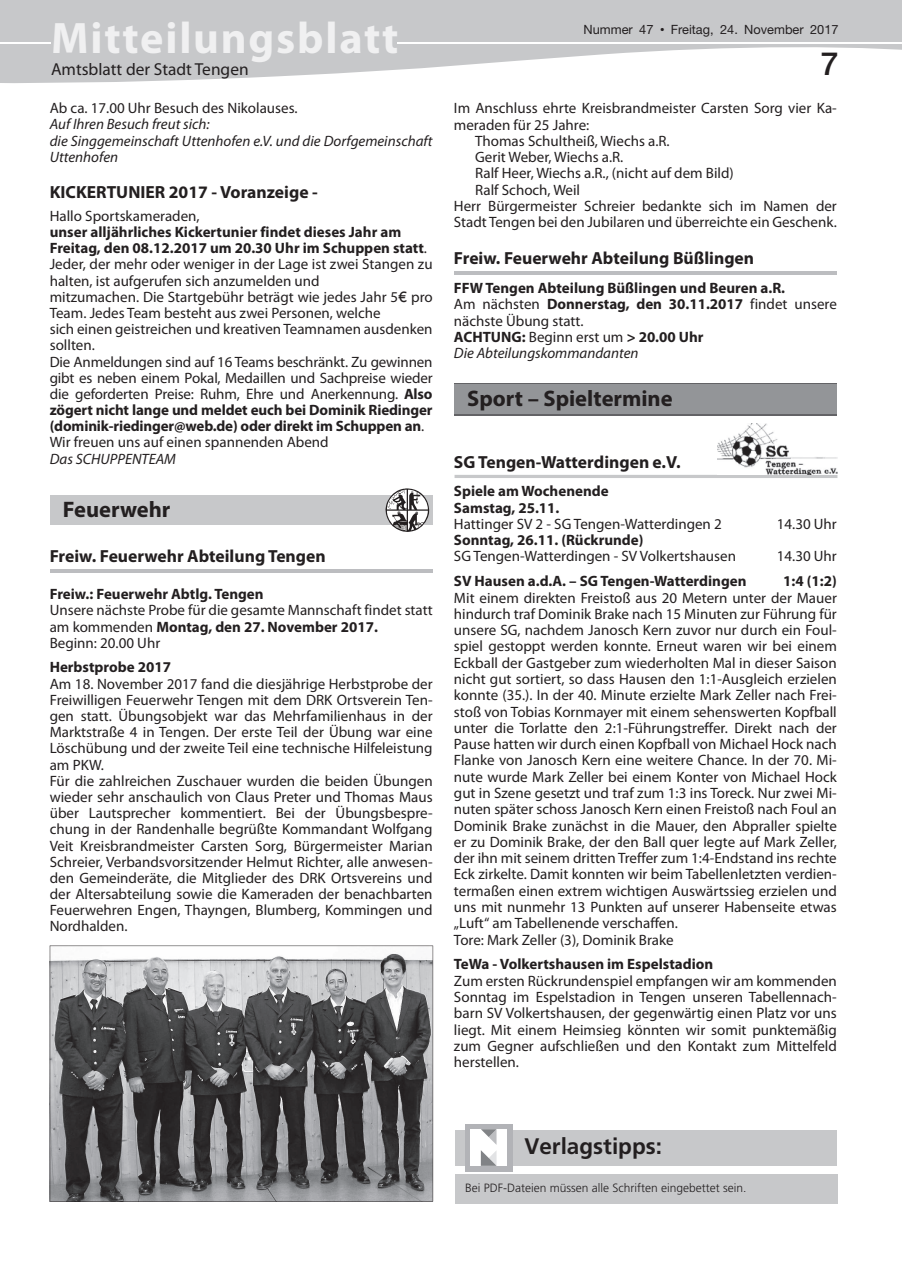
<style>
.page{position:relative;width:902px;height:1280px;background:#fff}
.page>*{position:absolute;margin:0;border:0;box-sizing:border-box;transform-origin:0 0}
.t1{font:700 44.25px "Myriad Pro";letter-spacing:.04em;color:#f0f0f1}
.t2{font:500 31.95px "Helvetica Neue";color:#231f20}
.t3{font:700 22.5px "Myriad Pro";color:#231f20}
.t4{font:700 22.5px "Frutiger";color:#231f20}
.t5{font:700 17.55px "Myriad Pro";color:#231f20}
.t6{font:17.4px "Myriad Pro";color:#231f20}
.t7{font:15px/16.2px "Myriad Pro";color:#231f20}
.t8{font:700 15px/16.4px "Myriad Pro";color:#231f20}
.t9{font:italic 15px/16.2px "Myriad Pro";color:#231f20}
.t10{font:12.75px "Helvetica Neue";color:#231f20}
.t11{font:300 12px "Frutiger";color:#231f20}
.s1{font-size:12.9px}
.s2{font-family:"M Twentieth Century";font-weight:500}
.s3{font-weight:700}
.s4{font-family:"Gill Sans"}
.s5{font-weight:400}
.s6{font-weight:400;font-style:italic}
</style>
<div class="page">
<svg style="left:1px;top:0;width:900px;height:83px;fill:#c7c8ca"></svg>
<svg style="left:0;top:0;width:1px;height:83px"></svg>
<div style="left:53px;top:22px;width:344px;height:40px;background:#c7c8ca"></div>
<hr style="left:0;top:42px;width:51px;height:1px;background:#fff">
<hr style="left:397px;top:42px;width:504px;height:1px;background:#fff">
<hr style="left:50px;top:569px;width:382px;height:3px;background:#bcbdc0">
<div style="left:50px;top:495px;width:382px;height:30px;background:#c7c8ca"></div>
<svg style="left:385px;top:488px;width:45px;height:44px"></svg>
<svg style="left:50px;top:946px;width:383px;height:255px;background:#727274"></svg>
<hr style="left:454px;top:271px;width:382px;height:3px;background:#bcbdc0">
<div style="left:454px;top:383px;width:382px;height:32px;background:#939598"></div>
<hr style="left:454px;top:475px;width:383px;height:3px;background:#c7c8ca">
<img style="left:717px;top:424px;width:120px;height:51px">
<div style="left:455px;top:1130px;width:381px;height:35px;background:#c7c8ca"></div>
<div style="left:465px;top:1124px;width:47px;height:47px;background:#b2b3b7"></div>
<div style="left:470px;top:1129px;width:37px;height:37px;background:#fff"></div>
<svg style="left:481px;top:1129px;width:15px;height:37px"></svg>
<div style="left:455px;top:1174px;width:382px;height:29px;background:#c7c8ca"></div>
<h1 class="t1" style="left:51px;top:9px;width:349px">Mitteilungsblatt</h1>
<p class="t10" style="left:583px;top:22px;width:256px">Nummer <span class="s1">47</span> <span class="s2">•</span> Freitag, 24. November 2017</p>
<p class="t6" style="left:51px;top:59px;width:199px">Amtsblatt der Stadt Tengen</p>
<h2 class="t2" style="left:820px;top:45px;width:19px">7</h2>
<p class="t7" style="left:50px;top:100px;width:249px">Ab ca. 17.00 Uhr Besuch des Nikolauses.</p>
<p class="t9" style="left:50px;top:116px;width:384px">Auf Ihren Besuch freut sich:<br>die Singgemeinschaft Uttenhofen e.V. und die Dorfgemeinschaft<br>Uttenhofen</p>
<p class="t5" style="left:50px;top:181px;width:269px">KICKERTUNIER 2017 - Voranzeige -</p>
<p class="t7" style="left:50px;top:207px;width:151px">Hallo Sportskameraden,</p>
<p class="t7" style="left:50px;top:224px;width:384px"><span class="s3">unser alljährliches Kickertunier findet dieses Jahr am Freitag, den 08.12.2017 um 20.30 Uhr im Schuppen statt</span>.<br>Jeder, der mehr oder weniger in der Lage ist zwei Stangen zu halten, ist aufgerufen sich anzumelden und<br>mitzumachen. Die Startgebühr beträgt wie jedes Jahr 5<span class="s4">€</span> pro Team. Jedes Team besteht aus zwei Personen, welche<br>sich einen geistreichen und kreativen Teamnamen ausdenken sollten.<br>Die Anmeldungen sind auf 16 Teams beschränkt. Zu gewinnen gibt es neben einem Pokal, Medaillen und Sachpreise wieder die geforderten Preise: Ruhm, Ehre und Anerkennung. <span class="s3">Also zögert nicht lange und meldet euch bei Dominik Riedinger (dominik-riedinger@web.de) oder direkt im Schuppen an</span>.<br>Wir freuen uns auf einen spannenden Abend</p>
<p class="t9" style="left:50px;top:450px;width:128px">Das SCHUPPENTEAM</p>
<h3 class="t3" style="left:63px;top:495px;width:109px">Feuerwehr</h3>
<p class="t5" style="left:50px;top:544px;width:277px">Freiw. Feuerwehr Abteilung Tengen</p>
<p class="t8" style="left:50px;top:585px;width:215px">Freiw.: Feuerwehr Abtlg. Tengen</p>
<p class="t7" style="left:50px;top:602px;width:384px">Unsere nächste Probe für die gesamte Mannschaft findet statt am kommenden <span class="s3">Montag, den 27. November 2017.<br></span>Beginn: 20.00 Uhr</p>
<p class="t8" style="left:50px;top:659px;width:123px">Herbstprobe 2017</p>
<p class="t7" style="left:50px;top:675px;width:384px">Am 18. November 2017 fand die diesjährige Herbstprobe der Freiwilligen Feuerwehr Tengen mit dem DRK Ortsverein Ten&shy;gen statt. Übungsobjekt war das Mehrfamilienhaus in der Marktstraße 4 in Tengen. Der erste Teil der Übung war eine Löschübung und der zweite Teil eine technische Hilfeleistung am PKW.<br>Für die zahlreichen Zuschauer wurden die beiden Übungen wieder sehr anschaulich von Claus Preter und Thomas Maus über Lautsprecher kommentiert. Bei der Übungsbespre&shy;chung in der Randenhalle begrüßte Kommandant Wolfgang Veit Kreisbrandmeister Carsten Sorg, Bürgermeister Marian Schreier, Verbandsvorsitzender Helmut Richter, alle anwesen&shy;den Gemeinderäte, die Mitglieder des DRK Ortsvereins und der Altersabteilung sowie die Kameraden der benachbarten Feuerwehren Engen, Thayngen, Blumberg, Kommingen und Nordhalden.</p>
<p class="t7" style="left:454px;top:100px;width:384px">Im Anschluss ehrte Kreisbrandmeister Carsten Sorg vier Ka-</p>
<p class="t7" style="left:454px;top:116px;width:137px">meraden für 25 Jahre:</p>
<p class="t7" style="left:475px;top:133px;width:196px">Thomas Schultheiß, Wiechs a.R.</p>
<p class="t7" style="left:475px;top:149px;width:150px">Gerit Weber, Wiechs a.R.</p>
<p class="t7" style="left:475px;top:165px;width:260px">Ralf Heer, Wiechs a.R., (nicht auf dem Bild)</p>
<p class="t7" style="left:475px;top:181px;width:106px">Ralf Schoch, Weil</p>
<p class="t7" style="left:454px;top:198px;width:384px">Herr Bürgermeister Schreier bedankte sich im Namen der</p>
<p class="t7" style="left:454px;top:214px;width:384px">Stadt Tengen bei den Jubilaren und überreichte ein Geschenk.</p>
<p class="t5" style="left:454px;top:247px;width:302px">Freiw. Feuerwehr Abteilung Büßlingen</p>
<p class="t8" style="left:454px;top:279px;width:384px">FFW Tengen Abteilung Büßlingen und Beuren a.R.<br><span class="s5">Am nächsten</span> Donnerstag, den 30.11.2017 <span class="s5">findet unsere nächste Übung statt.<br></span>ACHTUNG: <span class="s5">Beginn erst um</span> &gt; 20.00 Uhr<br><span class="s6">Die Abteilungskommandanten</span></p>
<h3 class="t3" style="left:467px;top:384px;width:207px">Sport – Spieltermine</h3>
<p class="t5" style="left:454px;top:451px;width:228px">SG Tengen-Watterdingen e.V.</p>
<p class="t8" style="left:454px;top:482px;width:156px">Spiele am Wochenende<br>Samstag, 25.11.</p>
<p class="t7" style="left:454px;top:515px;width:269px">Hattinger SV 2 - SG Tengen-Watterdingen 2</p>
<p class="t7" style="left:776px;top:515px;width:61px">14.30 Uhr</p>
<p class="t8" style="left:454px;top:531px;width:191px">Sonntag, 26.11. (Rückrunde)</p>
<p class="t7" style="left:454px;top:548px;width:283px">SG Tengen-Watterdingen - SV Volkertshausen</p>
<p class="t7" style="left:776px;top:548px;width:62px">14.30 Uhr</p>
<p class="t8" style="left:454px;top:572px;width:294px">SV Hausen a.d.A. – SG Tengen-Watterdingen</p>
<p class="t8" style="left:783px;top:572px;width:55px">1:4 (1:2)</p>
<p class="t7" style="left:454px;top:589px;width:384px">Mit einem direkten Freistoß aus 20 Metern unter der Mauer hindurch traf Dominik Brake nach 15 Minuten zur Führung für unsere SG, nachdem Janosch Kern zuvor nur durch ein Foul&shy;spiel gestoppt werden konnte. Erneut waren wir bei einem Eckball der Gastgeber zum wiederholten Mal in dieser Saison nicht gut sortiert, so dass Hausen den 1:1-Ausgleich erzielen konnte (35.). In der 40. Minute erzielte Mark Zeller nach Frei&shy;stoß von Tobias Kornmayer mit einem sehenswerten Kopfball unter die Torlatte den 2:1-Führungstreffer. Direkt nach der Pause hatten wir durch einen Kopfball von Michael Hock nach Flanke von Janosch Kern eine weitere Chance. In der 70. Mi&shy;nute wurde Mark Zeller bei einem Konter von Michael Hock gut in Szene gesetzt und traf zum 1:3 ins Toreck. Nur zwei Mi&shy;nuten später schoss Janosch Kern einen Freistoß nach Foul an Dominik Brake zunächst in die Mauer, den Abpraller spielte er zu Dominik Brake, der den Ball quer legte auf Mark Zeller, der ihn mit seinem dritten Treffer zum 1:4-Endstand ins rechte Eck zirkelte. Damit konnten wir beim Tabellenletzten verdien&shy;termaßen einen extrem wichtigen Auswärtssieg erzielen und uns mit nunmehr 13 Punkten auf unserer Habenseite etwas „Luft“ am Tabellenende verschaffen.<br>Tore: Mark Zeller (3), Dominik Brake</p>
<p class="t8" style="left:454px;top:956px;width:261px">TeWa - Volkertshausen im Espelstadion</p>
<p class="t7" style="left:454px;top:972px;width:384px;text-align:justify">Zum ersten Rückrundenspiel empfangen wir am kommenden Sonntag im Espelstadion in Tengen unseren Tabellennach&shy;barn SV Volkertshausen, der gegenwärtig einen Platz vor uns liegt. Mit einem Heimsieg könnten wir somit punktemäßig zum Gegner aufschließen und den Kontakt zum Mittelfeld herstellen.</p>
<h3 class="t4" style="left:524px;top:1133px;width:139px">Verlagstipps:</h3>
<p class="t11" style="left:465px;top:1181px;width:283px">Bei PDF-Dateien müssen alle Schriften eingebettet sein.</p>
</div>
